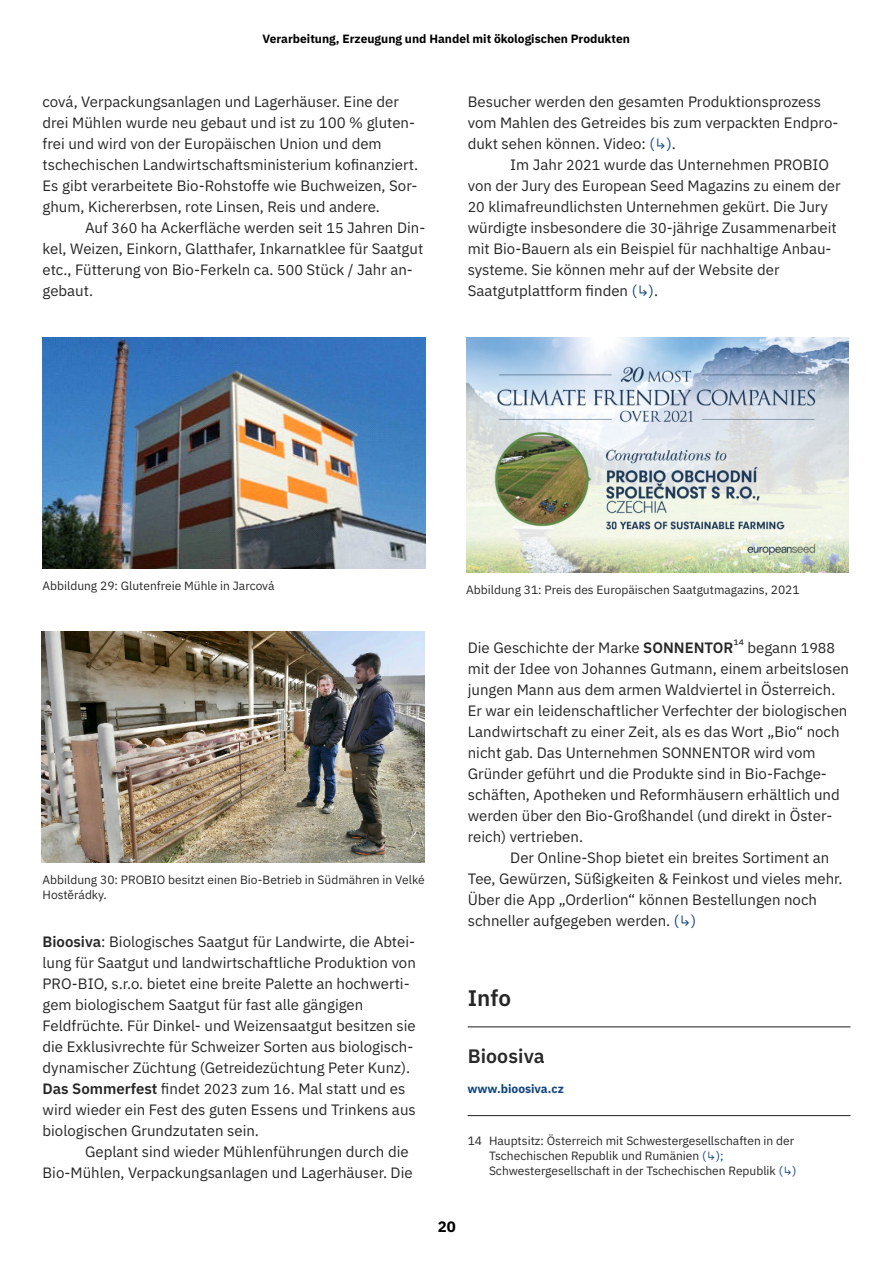
<style>
.page{position:relative;width:893px;height:1263px;background:#fff}
.page>*{position:absolute;margin:0;border:0;box-sizing:border-box;transform-origin:0 0}
.t1{font:600 22.5px "IBM Plex Sans";color:#262626}
.t2{font:600 19.5px "IBM Plex Sans";letter-spacing:.005em;color:#292929}
.t3{font:15px/21px "IBM Plex Sans";color:#262626}
.t4{font:700 15px "IBM Plex Sans";color:#000}
.t5{font:12px/15px "IBM Plex Sans";color:#262626}
.t6{font:700 12px "IBM Plex Sans";color:#000}
.t7{font:700 12px "IBM Plex Sans";color:#11457e}
.s1{font-size:14.25px}
.s2{color:#11457e}
.s3{font-weight:600}
</style>
<div class="page">
<img style="left:43px;top:338px;width:383px;height:231px">
<img style="left:42px;top:631px;width:382px;height:231px">
<hr style="left:468px;top:1026px;width:382px;height:1px;background:#262626">
<hr style="left:468px;top:1115px;width:382px;height:1px;background:#262626">
<img style="left:466px;top:338px;width:382px;height:235px">
<p class="t6" style="left:262px;top:33px;width:369px">Verarbeitung, Erzeugung und Handel mit ökologischen Produkten</p>
<p class="t3" style="left:43px;top:92px;width:377px">cová, Verpackungsanlagen und Lagerhäuser. Eine der drei Mühlen wurde neu gebaut und ist zu 100 % gluten&shy;frei und wird von der Europäischen Union und dem tschechischen Landwirtschaftsministerium kofinanziert.<br>Es gibt verarbeitete Bio-Rohstoffe wie Buchweizen, Sor&shy;ghum, Kichererbsen, rote Linsen, Reis und andere.</p>
<p class="t3" style="left:43px;top:218px;width:384px;text-indent:43px">Auf <span class="s1">360</span> ha Ackerfläche werden seit <span class="s1">15</span> Jahren Din&shy;kel, Weizen, Einkorn, Glatthafer, Inkarnatklee für Saatgut etc., Fütterung von Bio-Ferkeln ca. <span class="s1">500</span> Stück / Jahr an&shy;gebaut.</p>
<p class="t3" style="left:468px;top:92px;width:372px">Besucher werden den gesamten Produktionsprozess vom Mahlen des Getreides bis zum verpackten Endpro&shy;dukt sehen können. Video: <span class="s2">(↳)</span>.</p>
<p class="t3" style="left:468px;top:155px;width:374px;text-indent:43px">Im Jahr <span class="s1">2021</span> wurde das Unternehmen PROBIO von der Jury des European Seed Magazins zu einem der <span class="s1">20</span> klimafreundlichsten Unternehmen gekürt. Die Jury würdigte insbesondere die <span class="s1">30</span>-jährige Zusammenarbeit mit Bio-Bauern als ein Beispiel für nachhaltige Anbau&shy;systeme. Sie können mehr auf der Website der Saatgutplattform finden <span class="s2">(↳)</span>.</p>
<p class="t5" style="left:43px;top:579px;width:233px">Abbildung 29: Glutenfreie Mühle in Jarcová</p>
<p class="t5" style="left:466px;top:583px;width:335px">Abbildung 31: Preis des Europäischen Saatgutmagazins, 2021</p>
<p class="t5" style="left:43px;top:873px;width:384px">Abbildung 30: PROBIO besitzt einen Bio-Betrieb in Südmähren in Velké<br>Hostěrádky.</p>
<p class="t3" style="left:43px;top:932px;width:375px"><span class="s3">Bioosiva</span>: Biologisches Saatgut für Landwirte, die Abtei&shy;lung für Saatgut und landwirtschaftliche Produktion von PRO-BIO, s.r.o. bietet eine breite Palette an hochwerti&shy;gem biologischem Saatgut für fast alle gängigen Feldfrüchte. Für Dinkel- und Weizensaatgut besitzen sie die Exklusivrechte für Schweizer Sorten aus biologisch&shy;dynamischer Züchtung (Getreidezüchtung Peter Kunz).<br><span class="s3">Das Sommerfest</span> findet <span class="s1">2023</span> zum <span class="s1">16</span>. Mal statt und es wird wieder ein Fest des guten Essens und Trinkens aus biologischen Grundzutaten sein.</p>
<p class="t3" style="left:43px;top:1142px;width:372px;text-align:right">Geplant sind wieder Mühlenführungen durch die<br>Bio-Mühlen, Verpackungsanlagen und Lagerhäuser. Die</p>
<p class="t3" style="left:468px;top:638px;width:383px">Die Geschichte der Marke <span class="s3">SONNENTOR</span>¹⁴ begann <span class="s1">1988 </span>mit der Idee von Johannes Gutmann, einem arbeitslosen jungen Mann aus dem armen Waldviertel in Österreich.<br>Er war ein leidenschaftlicher Verfechter der biologischen Landwirtschaft zu einer Zeit, als es das Wort „Bio“ noch nicht gab. Das Unternehmen SONNENTOR wird vom Gründer geführt und die Produkte sind in Bio-Fachge&shy;schäften, Apotheken und Reformhäusern erhältlich und werden über den Bio-Großhandel (und direkt in Öster&shy;reich) vertrieben.</p>
<p class="t3" style="left:468px;top:848px;width:376px;text-indent:43px">Der Online-Shop bietet ein breites Sortiment an Tee, Gewürzen, Süßigkeiten &amp; Feinkost und vieles mehr.<br>Über die App „Orderlion“ können Bestellungen noch schneller aufgegeben werden. <span class="s2">(↳)</span></p>
<h1 class="t1" style="left:468px;top:988px;width:45px">Info</h1>
<h2 class="t2" style="left:468px;top:1047px;width:78px">Bioosiva</h2>
<p class="t7" style="left:467px;top:1084px;width:98px">www.bioosiva.cz</p>
<p class="t5" style="left:489px;top:1134px;width:309px;text-indent:-21px">14 Hauptsitz: Österreich mit Schwestergesellschaften in der<br>Tschechischen Republik und Rumänien <span class="s2">(↳);<br></span>Schwestergesellschaft in der Tschechischen Republik <span class="s2">(↳)</span></p>
<p class="t4" style="left:438px;top:1220px;width:19px">20</p>
</div>
